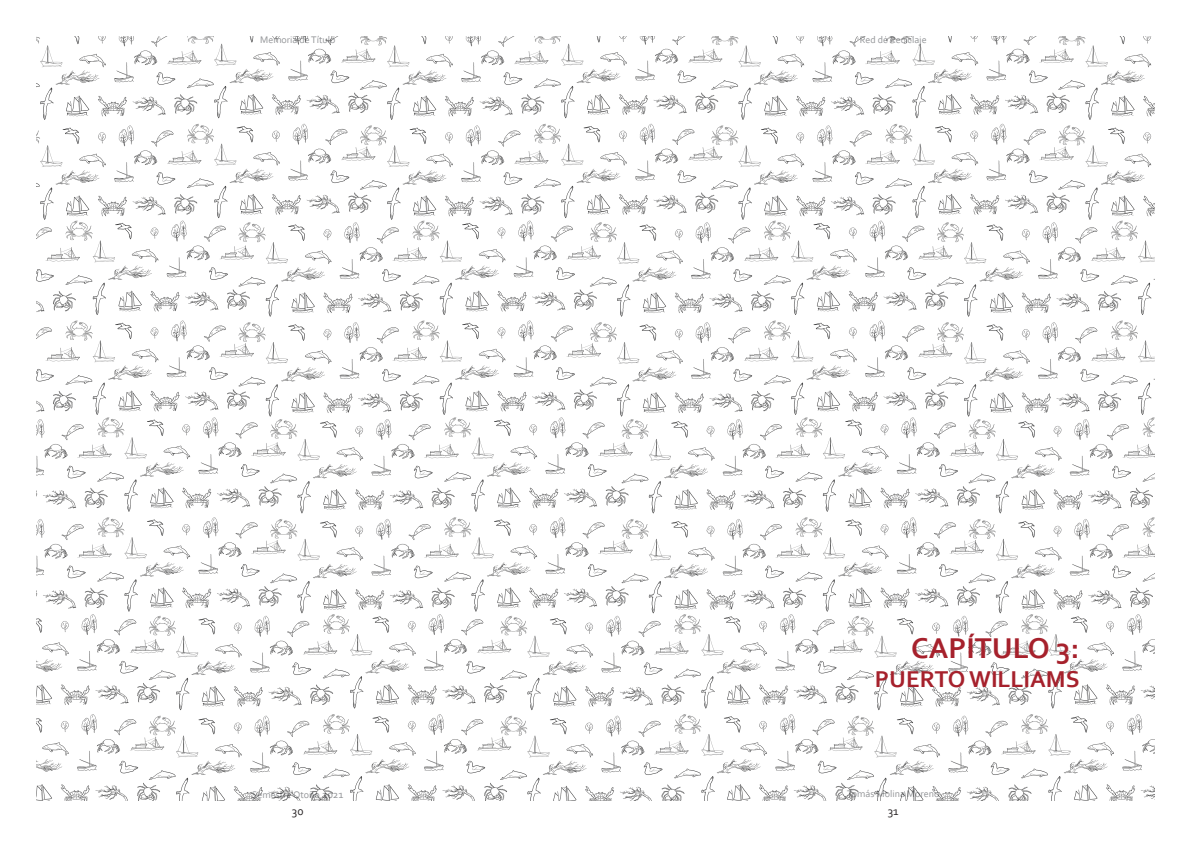
<style>
.page{position:relative;width:1191px;height:842px;background:#fff}
.page>*{position:absolute;margin:0;border:0;box-sizing:border-box;transform-origin:0 0}
.t1{font:700 30px "Corbel";color:#a6212c}
.t2{font:700 24px "Corbel";color:#a6212c}
.t3{font:12px "Corbel";color:#231f20}
.t4{font:10px "Corbel";color:#939598}
.s1{font-size:11px}
</style>
<div class="page">
<img style="left:36px;top:36px;width:1119px;height:765px">
<p class="t4" style="left:260px;top:34px;width:77px">Memoria de Título</p>
<p class="t4" style="left:860px;top:34px;width:68px">Red de Reciclaje</p>
<p class="t1" style="left:911px;top:629px;width:170px">CAPÍTULO 3:</p>
<p class="t2" style="left:875px;top:664px;width:206px">PUERTO WILLIAMS</p>
<p class="t4" style="left:252px;top:789px;width:93px">Semestre Otoño <span class="s1">2021</span></p>
<p class="t4" style="left:847px;top:788px;width:94px">Tomás Molina Moreno</p>
<p class="t3" style="left:292px;top:803px;width:13px">30</p>
<p class="t3" style="left:888px;top:803px;width:12px">31</p>
</div>
